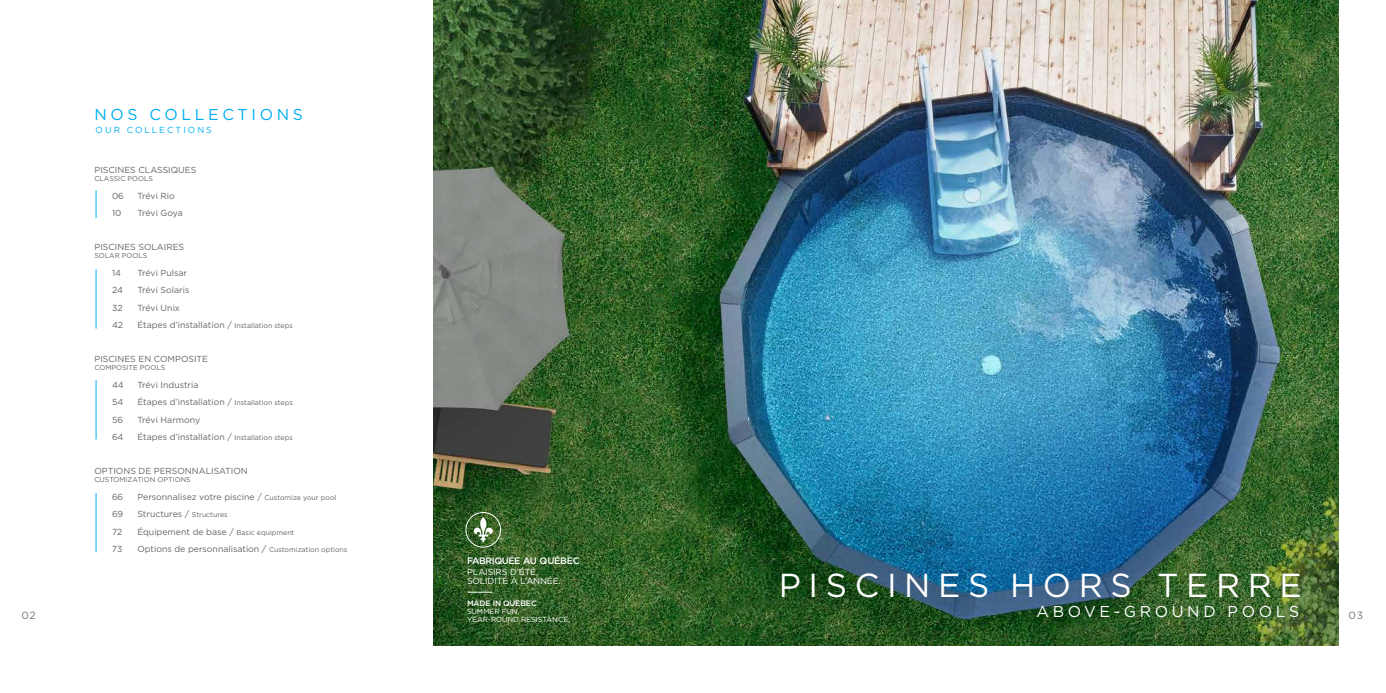
<style>
.page{position:relative;width:1386px;height:693px;background:#fff}
.page>*{position:absolute;margin:0;border:0;box-sizing:border-box;transform-origin:0 0}
.t1{font:33.25px "Gotham";letter-spacing:.23em;color:#fff}
.t2{font:15.75px "Gotham";letter-spacing:.23em;color:#fff}
.t3{font:15.75px "Gotham";letter-spacing:.23em;color:#00aeef}
.t4{font:10.5px "Gotham";color:#77787b}
.t5{font:500 9.36px "Gotham";letter-spacing:-.04em;color:#fff}
.t6{font:8.84px/9.4px "Gotham";letter-spacing:-.02em;color:#fff}
.t7{font:8.75px "Gotham";color:#636466}
.t8{font:8.75px "Gotham";letter-spacing:.23em;color:#00aeef}
.t9{font:8.75px "Gotham";letter-spacing:-.025em;color:#636466}
.t10{font:500 7.79px "Gotham";letter-spacing:-.02em;color:#fff}
.t11{font:7.35px/7.8px "Gotham";letter-spacing:-.02em;color:#fff}
.t12{font:7px "Gotham";color:#636466}
.s1{font-size:7px}
</style>
<div class="page">
<img style="left:433px;top:0;width:906px;height:646px">
<hr style="left:96px;top:269px;width:1px;height:60px;background:#00aeef">
<svg style="left:96px;top:190px;width:1px;height:28px"></svg>
<hr style="left:96px;top:380px;width:1px;height:59px;background:#00aeef">
<hr style="left:96px;top:493px;width:1px;height:59px;background:#00aeef">
<svg style="left:468px;top:592px;width:24px;height:1px"></svg>
<svg style="left:474px;top:517px;width:19px;height:26px"></svg>
<div style="left:466px;top:512px;width:35px;height:35px;border:1px solid #fff;border-radius:50%"></div>
<h2 class="t3" style="left:94px;top:105px;width:210px">NOS COLLECTIONS</h2>
<p class="t8" style="left:96px;top:124px;width:118px">OUR COLLECTIONS</p>
<p class="t7" style="left:94px;top:164px;width:103px">PISCINES CLASSIQUES</p>
<p class="t12" style="left:94px;top:175px;width:60px">CLASSIC POOLS</p>
<p class="t7" style="left:112px;top:191px;width:13px">06</p>
<p class="t7" style="left:137px;top:191px;width:39px">Trévi Rio</p>
<p class="t7" style="left:112px;top:208px;width:11px">10</p>
<p class="t9" style="left:137px;top:208px;width:47px">Trévi Goya</p>
<p class="t7" style="left:94px;top:241px;width:91px">PISCINES SOLAIRES</p>
<p class="t12" style="left:94px;top:252px;width:54px">SOLAR POOLS</p>
<p class="t7" style="left:112px;top:268px;width:11px">14</p>
<p class="t7" style="left:137px;top:268px;width:51px">Trévi Pulsar</p>
<p class="t7" style="left:112px;top:285px;width:12px">24</p>
<p class="t7" style="left:137px;top:285px;width:54px">Trévi Solaris</p>
<p class="t7" style="left:112px;top:303px;width:12px">32</p>
<p class="t7" style="left:137px;top:303px;width:44px">Trévi Unix</p>
<p class="t7" style="left:112px;top:320px;width:13px">42</p>
<p class="t7" style="left:137px;top:320px;width:157px">Étapes d’installation / <span class="s1">Installation steps</span></p>
<p class="t7" style="left:94px;top:353px;width:115px">PISCINES EN COMPOSITE</p>
<p class="t12" style="left:94px;top:364px;width:72px">COMPOSITE POOLS</p>
<p class="t7" style="left:112px;top:380px;width:13px">44</p>
<p class="t7" style="left:137px;top:380px;width:63px">Trévi Industria</p>
<p class="t7" style="left:112px;top:397px;width:13px">54</p>
<p class="t7" style="left:137px;top:397px;width:157px">Étapes d’installation / <span class="s1">Installation steps</span></p>
<p class="t7" style="left:112px;top:415px;width:13px">56</p>
<p class="t7" style="left:137px;top:415px;width:64px">Trévi Harmony</p>
<p class="t7" style="left:112px;top:432px;width:13px">64</p>
<p class="t7" style="left:137px;top:432px;width:157px">Étapes d’installation / <span class="s1">Installation steps</span></p>
<p class="t7" style="left:94px;top:465px;width:155px">OPTIONS DE PERSONNALISATION</p>
<p class="t12" style="left:94px;top:476px;width:98px">CUSTOMIZATION OPTIONS</p>
<p class="t7" style="left:112px;top:492px;width:13px">66</p>
<p class="t7" style="left:137px;top:492px;width:201px">Personnalisez votre piscine / <span class="s1">Customize your pool</span></p>
<p class="t7" style="left:112px;top:509px;width:13px">69</p>
<p class="t7" style="left:137px;top:509px;width:92px">Structures / <span class="s1">Structures</span></p>
<p class="t7" style="left:112px;top:527px;width:12px">72</p>
<p class="t7" style="left:137px;top:527px;width:159px">Équipement de base / <span class="s1">Basic equipment</span></p>
<p class="t7" style="left:112px;top:544px;width:12px">73</p>
<p class="t7" style="left:137px;top:544px;width:211px">Options de personnalisation / <span class="s1">Customization options</span></p>
<p class="t5" style="left:467px;top:555px;width:114px">FABRIQUÉE AU QUÉBEC</p>
<p class="t6" style="left:467px;top:567px;width:95px">PLAISIRS D’ÉTÉ,<br>SOLIDITÉ À L’ANNÉE.</p>
<p class="t10" style="left:467px;top:598px;width:71px">MADE IN QUEBEC</p>
<p class="t11" style="left:467px;top:608px;width:105px">SUMMER FUN,<br>YEAR-ROUND RESISTANCE.</p>
<h1 class="t1" style="left:779px;top:565px;width:525px">PISCINES HORS TERRE</h1>
<h2 class="t2" style="left:1037px;top:602px;width:264px">ABOVE-GROUND POOLS</h2>
<p class="t4" style="left:21px;top:608px;width:16px">02</p>
<p class="t4" style="left:1349px;top:608px;width:16px">03</p>
</div>
